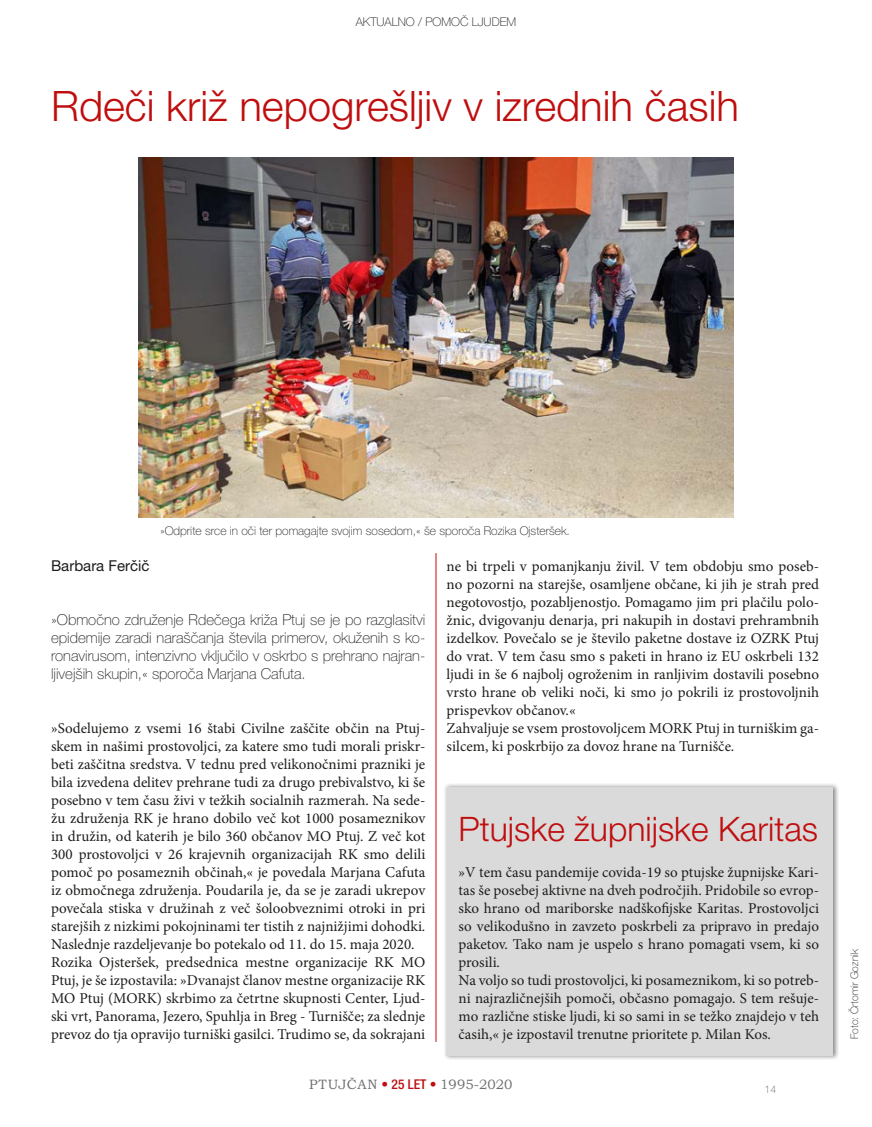
<style>
.page{position:relative;width:872px;height:1127px;background:#fff}
.page>*{position:absolute;margin:0;border:0;box-sizing:border-box;transform-origin:0 0}
.Naslov_članka_manjši{font:300 42px "Helvetica Neue LT Pro";color:#c00d0e}
.Naslov_članka_manjši-2{font:300 33.75px "Helvetica Neue LT Pro";color:#c00d0e}
.Besedilo{font:15px/18px "Minion Pro";color:#1d1d1b;text-align:justify}
.Uvod_članka{font:100 15px/18px "Helvetica Neue LT Pro";color:#1d1d1b;text-align:justify}
.Avtor{font:15px "Helvetica Neue LT Pro";color:#1d1d1b}
.t1{font:13.5px "Bookman Old Style";letter-spacing:.01em;color:#706f6f}
.Podnapis_slike{font:100 12px "Helvetica Neue LT Pro";color:#1d1d1b}
.NASLOV_STRANI{font:100 12px "Helvetica Neue LT Pro";color:#1d1d1b}
.Fotograf{font:100 10.5px "Helvetica Neue LT Pro";color:#1d1d1b}
.t2{font:100 10.5px "Helvetica Neue LT Pro";color:#575756}
.s1{font-family:"Helvetica Neue LT Pro";font-weight:500;font-stretch:condensed;color:#c00d0e}
</style>
<div class="page">
<div style="left:443px;top:782px;width:396px;height:278px;background:#1d1d1b;opacity:.5"></div>
<div style="left:446px;top:787px;width:386px;height:268px;background:#dadada"></div>
<img style="left:139px;top:157px;width:594px;height:360px">
<hr style="left:436px;top:553px;width:1px;height:489px;background:#c00d0e">
<p class="NASLOV_STRANI" style="left:356px;top:14px;width:162px">AKTUALNO / POMOČ LJUDEM</p>
<p class="Naslov_članka_manjši" style="left:51px;top:80px;width:689px">Rdeči križ nepogrešljiv v izrednih časih</p>
<p class="Podnapis_slike" style="left:160px;top:524px;width:411px">»Odprite srce in oči ter pomagajte svojim sosedom,« še sporoča Rozika Ojsteršek.</p>
<p class="Avtor" style="left:51px;top:557px;width:100px">Barbara Ferčič</p>
<p class="Uvod_članka" style="left:51px;top:611px;width:376px">»Območno združenje Rdečega križa Ptuj se je po razglasitvi epidemije zaradi naraščanja števila primerov, okuženih s ko&shy;ronavirusom, intenzivno vključilo v oskrbo s prehrano najran&shy;ljivejših skupin,« sporoča Marjana Cafuta.</p>
<p class="Besedilo" style="left:51px;top:719px;width:376px">»Sodelujemo z vsemi 16 štabi Civilne zaščite občin na Ptuj&shy;skem in našimi prostovoljci, za katere smo tudi morali priskr&shy;beti zaščitna sredstva. V tednu pred velikonočnimi prazniki je bila izvedena delitev prehrane tudi za drugo prebivalstvo, ki še posebno v tem času živi v težkih socialnih razmerah. Na sede&shy;žu združenja RK je hrano dobilo več kot 1000 posameznikov in družin, od katerih je bilo 360 občanov MO Ptuj. Z več kot 300 prostovoljci v 26 krajevnih organizacijah RK smo delili pomoč po posameznih občinah,« je povedala Marjana Cafuta iz območnega združenja. Poudarila je, da se je zaradi ukrepov povečala stiska v družinah z več šoloobveznimi otroki in pri starejših z nizkimi pokojninami ter tistih z najnižjimi dohodki.<br>Naslednje razdeljevanje bo potekalo od 11. do 15. maja 2020.</p>
<p class="Besedilo" style="left:51px;top:953px;width:376px">Rozika Ojsteršek, predsednica mestne organizacije RK MO Ptuj, je še izpostavila: »Dvanajst članov mestne organizacije RK MO Ptuj (MORK) skrbimo za četrtne skupnosti Center, Ljud&shy;ski vrt, Panorama, Jezero, Spuhlja in Breg - Turnišče; za slednje prevoz do tja opravijo turniški gasilci. Trudimo se, da sokrajani</p>
<p class="Besedilo" style="left:446px;top:557px;width:374px">ne bi trpeli v pomanjkanju živil. V tem obdobju smo poseb&shy;no pozorni na starejše, osamljene občane, ki jih je strah pred negotovostjo, pozabljenostjo. Pomagamo jim pri plačilu polo&shy;žnic, dvigovanju denarja, pri nakupih in dostavi prehrambnih izdelkov. Povečalo se je število paketne dostave iz OZRK Ptuj do vrat. V tem času smo s paketi in hrano iz EU oskrbeli 132 ljudi in še 6 najbolj ogroženim in ranljivim dostavili posebno vrsto hrane ob veliki noči, ki smo jo pokrili iz prostovoljnih prispevkov občanov.«</p>
<p class="Besedilo" style="left:446px;top:719px;width:374px">Zahvaljuje se vsem prostovoljcem MORK Ptuj in turniškim ga&shy;silcem, ki poskrbijo za dovoz hrane na Turnišče.</p>
<p class="Naslov_članka_manjši-2" style="left:458px;top:808px;width:361px">Ptujske župnijske Karitas</p>
<p class="Besedilo" style="left:458px;top:863px;width:362px">»V tem času pandemije covida-19 so ptujske župnijske Kari&shy;tas še posebej aktivne na dveh področjih. Pridobile so evrop&shy;sko hrano od mariborske nadškofijske Karitas. Prostovoljci so velikodušno in zavzeto poskrbeli za pripravo in predajo paketov. Tako nam je uspelo s hrano pomagati vsem, ki so prosili.</p>
<p class="Besedilo" style="left:458px;top:971px;width:362px">Na voljo so tudi prostovoljci, ki posameznikom, ki so potreb&shy;ni najrazličnejših pomoči, občasno pomagajo. S tem rešuje&shy;mo različne stiske ljudi, ki so sami in se težko znajdejo v teh časih,« je izpostavil trenutne prioritete p. Milan Kos.</p>
<p class="t1" style="left:309px;top:1076px;width:205px">PTUJČAN <span class="s1">• 25 LET •</span> 1995-2020</p>
<p class="t2" style="left:764px;top:1083px;width:13px">14</p>
<p class="Fotograf" style="left:848px;top:1039px;width:92px;rotate:-90deg">Foto: Črtomir Goznik</p>
</div>
